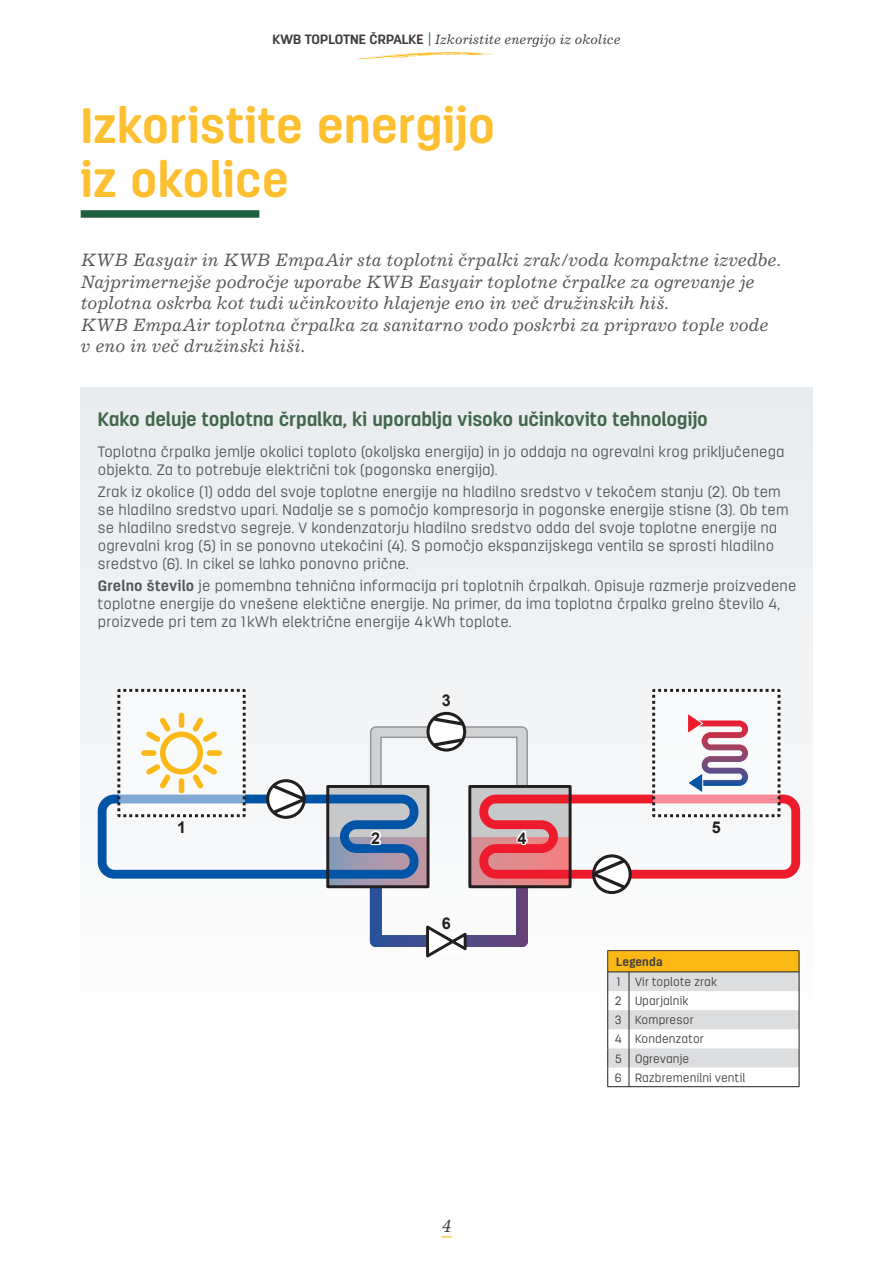
<style>
.page{position:relative;width:893px;height:1263px;background:#fff}
.page>*{position:absolute;margin:0;border:0;box-sizing:border-box;transform-origin:0 0}
._11_Titel_1_solo{font:700 49.5px/54px "Antartida Rounded";letter-spacing:-.005em;color:#febf31}
._15_Titel_Tabelle_Gr{font:700 19.5px "Antartida Rounded";letter-spacing:-.01em;color:#41684a}
._13_Vorspann{font:italic 18px/21.6px "Excelsior CE";letter-spacing:-.005em;color:#545557}
.t1{font:italic 18px "Excelsior CE";color:#3e3e3f}
.t2{font:700 16.2px "Arial";color:#231f20}
._21_Standard_10pt{font:300 15px/18px "Antartida Rounded";letter-spacing:.01em;color:#545557}
.t3{font:italic 13.5px "Excelsior CE";color:#3e3e3f}
.t4{font:700 13.5px "Antartida Rounded";color:#3e3e3f}
._41_Tabelle_Text_lin{font:300 12px "Antartida Rounded";letter-spacing:.015em;color:#3e3e3f}
._41_Tabelle_Text_zen{font:700 12px "Antartida Rounded";letter-spacing:.01em;color:#3e3e3f}
._41_Tabelle_Text_zen-2{font:300 12px "Antartida Rounded";color:#3e3e3f}
.s1{color:#1f5f40}
.s2{font-weight:700}
</style>
<div class="page">
<div style="left:81px;top:387px;width:731px;height:664px;background:#edf0f2"></div>
<div style="left:81px;top:210px;width:178px;height:8px;background:#1f5f40"></div>
<svg style="left:96px;top:688px;width:706px;height:399px"></svg>
<hr style="left:629px;top:1086px;width:170px;height:1px;background:#231f20">
<svg style="left:358px;top:52px;width:134px;height:8px"></svg>
<p class="t4" style="left:273px;top:32px;width:48px">KWB Toplotne</p>
<p class="t4" style="left:370px;top:32px;width:9px">črpalke</p>
<p class="t3" style="left:427px;top:32px;width:194px"><span class="s1">|</span> Izkoristite energijo iz okolice</p>
<p class="_11_Titel_1_solo" style="left:81px;top:100px;width:416px">Izkoristite energijo iz okolice</p>
<p class="_13_Vorspann" style="left:81px;top:249px;width:702px">KWB Easyair in KWB EmpaAir sta toplotni črpalki zrak/voda kompaktne izvedbe.<br>Najprimernejše področje uporabe KWB Easyair toplotne črpalke za ogrevanje je toplotna oskrba kot tudi učinkovito hlajenje eno in več družinskih hiš.<br>KWB EmpaAir toplotna črpalka za sanitarno vodo poskrbi za pripravo tople vode v eno in več družinski hiši.</p>
<p class="_15_Titel_Tabelle_Gr" style="left:98px;top:408px;width:612px">Kako deluje toplotna črpalka, ki uporablja visoko učinkovito tehnologijo</p>
<p class="_21_Standard_10pt" style="left:98px;top:443px;width:688px">Toplotna črpalka jemlje okolici toploto (okoljska energija) in jo oddaja na ogrevalni krog priključenega objekta. Za to potrebuje električni tok (pogonska energija).</p>
<p class="_21_Standard_10pt" style="left:98px;top:483px;width:692px">Zrak iz okolice (1) odda del svoje toplotne energije na hladilno sredstvo v tekočem stanju (2). Ob tem se hladilno sredstvo upari. Nadalje se s pomočjo kompresorja in pogonske energije stisne (3). Ob tem se hladilno sredstvo segreje. V kondenzatorju hladilno sredstvo odda del svoje toplotne energije na ogrevalni krog (5) in se ponovno utekočini (4). S pomočjo ekspanzijskega ventila se sprosti hladilno sredstvo (6). In cikel se lahko ponovno prične.</p>
<p class="_21_Standard_10pt" style="left:98px;top:577px;width:700px"><span class="s2">Grelno število</span> je pomembna tehnična informacija pri toplotnih črpalkah. Opisuje razmerje proizvedene toplotne energije do vnešene elektične energije. Na primer, da ima toplotna črpalka grelno število 4, proizvede pri tem za 1 kWh električne energije 4kWh toplote.</p>
<p class="t2" style="left:177px;top:816px;width:11px">1</p>
<p class="t2" style="left:442px;top:689px;width:11px">3</p>
<p class="t2" style="left:371px;top:827px;width:11px">2</p>
<p class="t2" style="left:518px;top:827px;width:11px">4</p>
<p class="t2" style="left:442px;top:913px;width:11px">6</p>
<p class="t1" style="left:441px;top:1215px;width:12px">4</p>
<p class="t2" style="left:712px;top:816px;width:11px">5</p>
<p class="_41_Tabelle_Text_zen" style="left:616px;top:955px;width:48px">Legenda</p>
<p class="_41_Tabelle_Text_zen-2" style="left:617px;top:975px;width:5px">1</p>
<p class="_41_Tabelle_Text_lin" style="left:635px;top:975px;width:83px">Vir toplote zrak</p>
<p class="_41_Tabelle_Text_zen-2" style="left:615px;top:994px;width:8px">2</p>
<p class="_41_Tabelle_Text_lin" style="left:635px;top:994px;width:55px">Uparjalnik</p>
<p class="_41_Tabelle_Text_zen-2" style="left:615px;top:1013px;width:8px">3</p>
<p class="_41_Tabelle_Text_lin" style="left:635px;top:1013px;width:60px">Kompresor</p>
<p class="_41_Tabelle_Text_zen-2" style="left:615px;top:1032px;width:8px">4</p>
<p class="_41_Tabelle_Text_lin" style="left:635px;top:1032px;width:70px">Kondenzator</p>
<p class="_41_Tabelle_Text_zen-2" style="left:615px;top:1052px;width:8px">5</p>
<p class="_41_Tabelle_Text_lin" style="left:635px;top:1052px;width:56px">Ogrevanje</p>
<p class="_41_Tabelle_Text_zen-2" style="left:615px;top:1071px;width:9px">6</p>
<p class="_41_Tabelle_Text_lin" style="left:635px;top:1071px;width:112px">Razbremenilni ventil</p>
</div>
